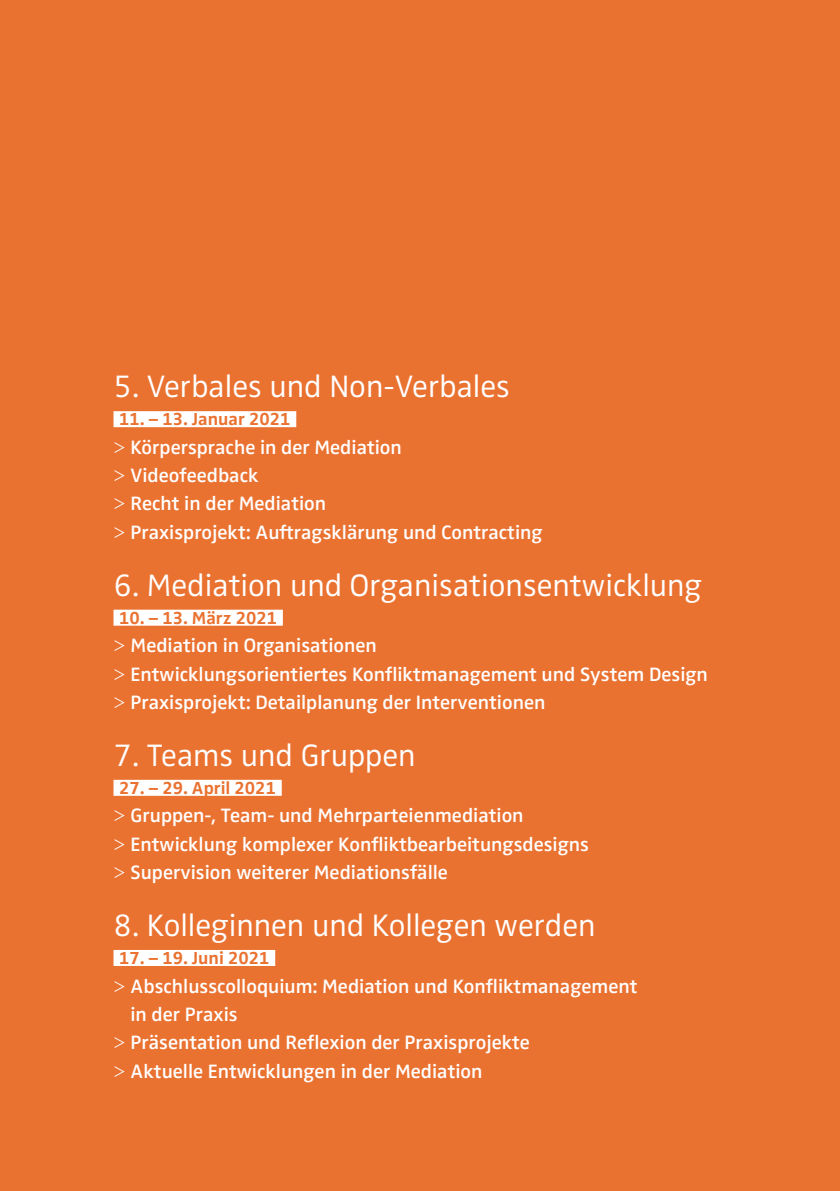
<style>
.page{position:relative;width:840px;height:1191px;background:#fff}
.page>*{position:absolute;margin:0;border:0;box-sizing:border-box;transform-origin:0 0}
.t1{font:32px "Zwo w 3";color:#fff}
.t2{font:20px/28.4px "Zwo w 5";color:#fff}
.t3{font:18px "Zwo w 6";color:#ea7231}
.s1{font-family:"Zwo w 1"}
</style>
<div class="page">
<div style="left:0;top:0;width:839px;height:1191px;background:#ea7231"></div>
<div style="left:113px;top:411px;width:183px;height:16px;background:#fff"></div>
<div style="left:113px;top:609px;width:170px;height:16px;background:#fff"></div>
<div style="left:113px;top:780px;width:168px;height:16px;background:#fff"></div>
<div style="left:113px;top:950px;width:162px;height:16px;background:#fff"></div>
<h1 class="t1" style="left:113px;top:368px;width:397px">5. Verbales und Non-Verbales</h1>
<p class="t3" style="left:119px;top:409px;width:173px">11. – 13. Januar 2021</p>
<p class="t2" style="left:113px;top:433px;width:430px"><span class="s1">&gt;</span> Körpersprache in der Mediation<br><span class="s1">&gt;</span> Videofeedback<br><span class="s1">&gt;</span> Recht in der Mediation<br><span class="s1">&gt;</span> Praxisprojekt: Auftragsklärung und Contracting</p>
<h1 class="t1" style="left:113px;top:566px;width:589px">6. Mediation und Organisationsentwicklung</h1>
<p class="t3" style="left:119px;top:607px;width:159px">10. – 13. März 2021</p>
<p class="t2" style="left:113px;top:631px;width:595px"><span class="s1">&gt;</span> Mediation in Organisationen<br><span class="s1">&gt;</span> Entwicklungsorientiertes Konfliktmanagement und System Design <span class="s1">&gt;</span> Praxisprojekt: Detailplanung der Interventionen</p>
<h1 class="t1" style="left:113px;top:736px;width:303px">7. Teams und Gruppen</h1>
<p class="t3" style="left:119px;top:777px;width:158px">27. – 29. April 2021</p>
<p class="t2" style="left:113px;top:801px;width:476px"><span class="s1">&gt;</span> Gruppen-, Team- und Mehrparteienmediation<br><span class="s1">&gt;</span> Entwicklung komplexer Konfliktbearbeitungsdesigns <span class="s1">&gt;</span> Supervision weiterer Mediationsfälle</p>
<h1 class="t1" style="left:113px;top:906px;width:483px">8. Kolleginnen und Kollegen werden</h1>
<p class="t3" style="left:119px;top:947px;width:152px">17. – 19. Juni 2021</p>
<p class="t2" style="left:113px;top:971px;width:525px"><span class="s1">&gt;</span> Abschlusscolloquium: Mediation und Konfliktmanagement</p>
<p class="t2" style="left:130px;top:999px;width:108px">in der Praxis</p>
<p class="t2" style="left:113px;top:1028px;width:417px"><span class="s1">&gt;</span> Präsentation und Reflexion der Praxisprojekte</p>
<p class="t2" style="left:113px;top:1056px;width:370px"><span class="s1">&gt;</span> Aktuelle Entwicklungen in der Mediation</p>
</div>
